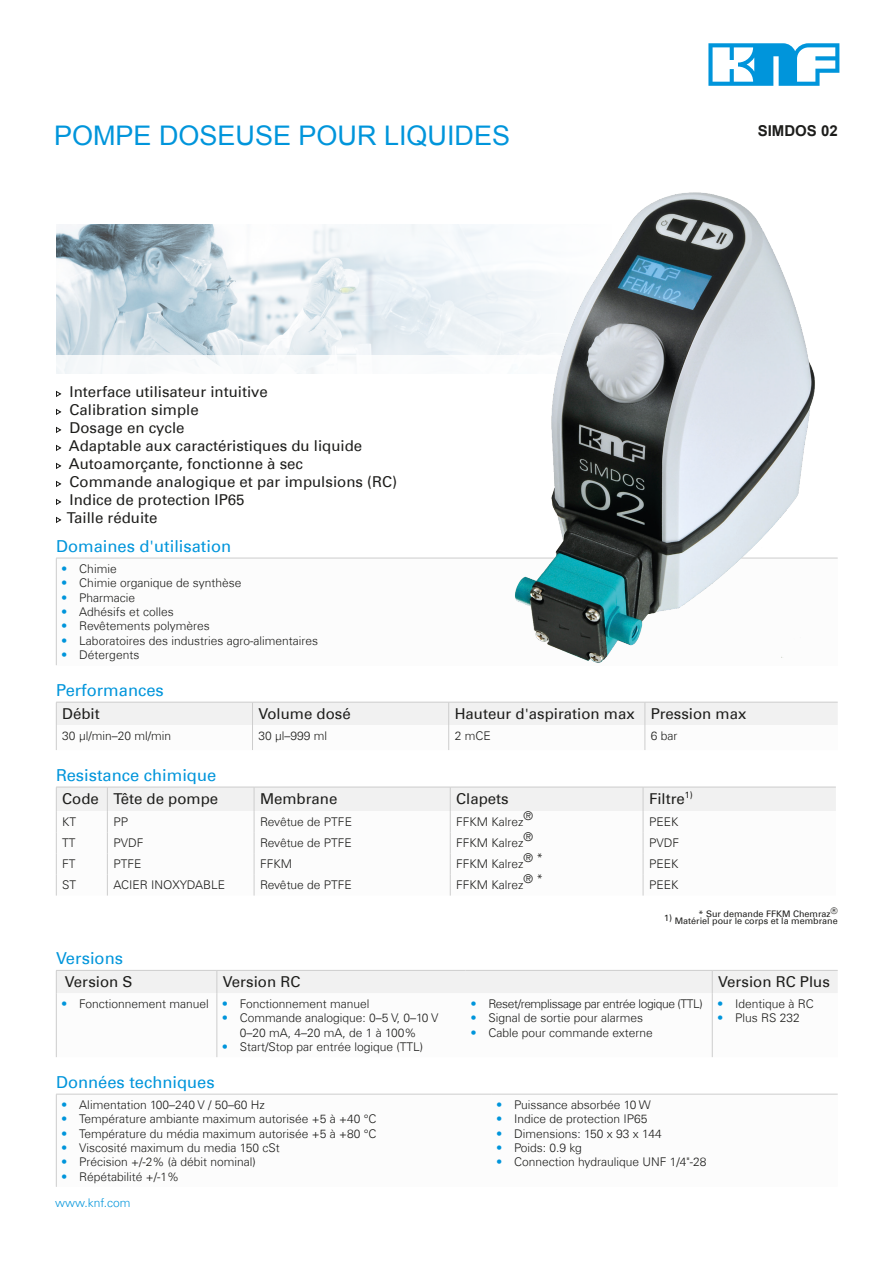
<style>
.page{position:relative;width:893px;height:1263px;background:#fff}
.page>*{position:absolute;margin:0;border:0;box-sizing:border-box;transform-origin:0 0}
.t1{font:27px "Arial";color:#0095db}
.t2{font:16.5px "Univers Com 55 Roman";color:#0095db}
.t3{font:15px/18px "Univers Com 55 Roman";color:#1d1d1b}
.t4{font:700 15px "Arial";color:#1d1d1b}
.t5{font:300 12px/14.4px "Univers Com 45";color:#1d1d1b;text-align:center}
.t6{font:300 12px "Univers Com 45";letter-spacing:-.03em;color:#1d1d1b}
.t7{font:300 12px "Univers Com 45";color:#0095db}
.t8{font:9px "Univers Com 55 Roman";color:#1d1d1b}
.s1{font-family:"Univers Com 55 Roman";font-weight:400;color:#0095db}
</style>
<div class="page">
<hr style="left:56px;top:558px;width:782px;height:1px;background:#cdcdcd">
<hr style="left:56px;top:558px;width:1px;height:107px;background:#cdcdcd">
<svg style="left:56px;top:702px;width:782px;height:48px"></svg>
<svg style="left:56px;top:787px;width:780px;height:108px"></svg>
<hr style="left:56px;top:993px;width:1px;height:64px;background:#cdcdcd">
<hr style="left:217px;top:993px;width:1px;height:64px;background:#cdcdcd">
<div style="left:56px;top:970px;width:782px;height:23px;background:#f1f1f1"></div>
<hr style="left:712px;top:993px;width:1px;height:64px;background:#cdcdcd">
<hr style="left:56px;top:1094px;width:435px;height:1px;background:#cdcdcd">
<hr style="left:56px;top:1094px;width:1px;height:93px;background:#cdcdcd">
<hr style="left:491px;top:1094px;width:347px;height:1px;background:#cdcdcd">
<svg style="left:56px;top:390px;width:6px;height:7px"></svg>
<svg style="left:56px;top:408px;width:6px;height:7px"></svg>
<svg style="left:56px;top:426px;width:6px;height:7px"></svg>
<svg style="left:56px;top:444px;width:6px;height:7px"></svg>
<svg style="left:56px;top:462px;width:6px;height:7px"></svg>
<svg style="left:56px;top:480px;width:6px;height:7px"></svg>
<svg style="left:56px;top:498px;width:6px;height:7px"></svg>
<svg style="left:56px;top:516px;width:6px;height:7px"></svg>
<img style="left:56px;top:225px;width:448px;height:130px">
<img style="left:504px;top:192px;width:333px;height:471px">
<svg style="left:708px;top:43px;width:131px;height:43px"></svg>
<h1 class="t1" style="left:54px;top:117px;width:458px">POMPE DOSEUSE POUR LIQUIDES</h1>
<p class="t4" style="left:758px;top:120px;width:82px">SIMDOS 02</p>
<p class="t3" style="left:67px;top:383px;width:332px">Interface utilisateur intuitive<br>Calibration simple<br>Dosage en cycle<br>Adaptable aux caractéristiques du liquide<br>Autoamorçante, fonctionne à sec<br>Commande analogique et par impulsions (RC)<br>Indice de protection IP65<br>Taille réduite</p>
<h2 class="t2" style="left:56px;top:536px;width:177px">Domaines d'utilisation</h2>
<p class="t5" style="left:62px;top:561px;width:56px"><span class="s1">•</span> Chimie</p>
<p class="t5" style="left:62px;top:576px;width:181px"><span class="s1">•</span> Chimie organique de synthèse</p>
<p class="t5" style="left:62px;top:590px;width:75px"><span class="s1">•</span> Pharmacie</p>
<p class="t5" style="left:62px;top:604px;width:113px"><span class="s1">•</span> Adhésifs et colles</p>
<p class="t5" style="left:62px;top:619px;width:149px"><span class="s1">•</span> Revêtements polymères</p>
<p class="t5" style="left:62px;top:633px;width:257px"><span class="s1">•</span> Laboratoires des industries agro-alimentaires</p>
<p class="t5" style="left:62px;top:648px;width:79px"><span class="s1">•</span> Détergents</p>
<h2 class="t2" style="left:56px;top:680px;width:109px">Performances</h2>
<p class="t3" style="left:62px;top:705px;width:39px">Débit</p>
<p class="t3" style="left:258px;top:705px;width:94px">Volume dosé</p>
<p class="t3" style="left:455px;top:705px;width:293px">Hauteur d'aspiration max Pression max</p>
<p class="t5" style="left:62px;top:728px;width:110px">30 µl/min–20 ml/min</p>
<p class="t5" style="left:258px;top:728px;width:70px">30 µl–999 ml</p>
<p class="t5" style="left:455px;top:728px;width:38px">2 mCE</p>
<p class="t5" style="left:651px;top:728px;width:28px">6 bar</p>
<h2 class="t2" style="left:56px;top:765px;width:162px">Resistance chimique</h2>
<p class="t3" style="left:62px;top:790px;width:157px">Code Tête de pompe</p>
<p class="t3" style="left:260px;top:790px;width:79px">Membrane</p>
<p class="t3" style="left:456px;top:790px;width:54px">Clapets</p>
<p class="t3" style="left:649px;top:790px;width:45px">Filtre<sup>1)</sup></p>
<p class="t5" style="left:62px;top:814px;width:16px">KT</p>
<p class="t5" style="left:113px;top:814px;width:16px">PP</p>
<p class="t5" style="left:260px;top:814px;width:93px">Revêtue de PTFE</p>
<p class="t5" style="left:456px;top:814px;width:69px">FFKM Kalrez</p>
<p class="t5" style="left:524px;top:808px;width:11px">®</p>
<p class="t5" style="left:649px;top:814px;width:31px">PEEK</p>
<p class="t5" style="left:524px;top:829px;width:11px">®</p>
<p class="t5" style="left:62px;top:835px;width:15px">TT</p>
<p class="t5" style="left:113px;top:835px;width:31px">PVDF</p>
<p class="t5" style="left:260px;top:835px;width:93px">Revêtue de PTFE</p>
<p class="t5" style="left:456px;top:835px;width:69px">FFKM Kalrez</p>
<p class="t5" style="left:524px;top:851px;width:21px">® *</p>
<p class="t5" style="left:62px;top:857px;width:15px">FT</p>
<p class="t5" style="left:113px;top:857px;width:30px">PTFE</p>
<p class="t5" style="left:260px;top:857px;width:34px">FFKM</p>
<p class="t5" style="left:456px;top:857px;width:69px">FFKM Kalrez</p>
<p class="t5" style="left:524px;top:871px;width:21px">® *</p>
<p class="t5" style="left:62px;top:877px;width:15px">ST</p>
<p class="t5" style="left:113px;top:877px;width:113px">ACIER INOXYDABLE</p>
<p class="t5" style="left:260px;top:877px;width:93px">Revêtue de PTFE</p>
<p class="t5" style="left:456px;top:877px;width:69px">FFKM Kalrez</p>
<p class="t5" style="left:649px;top:835px;width:31px">PVDF</p>
<p class="t5" style="left:649px;top:857px;width:31px">PEEK</p>
<p class="t5" style="left:649px;top:877px;width:31px">PEEK</p>
<p class="t8" style="left:698px;top:908px;width:141px">* Sur demande FFKM Chemraz®</p>
<p class="t8" style="left:664px;top:916px;width:175px">1) Matériel pour le corps et la membrane</p>
<h2 class="t2" style="left:56px;top:948px;width:68px">Versions</h2>
<p class="t3" style="left:65px;top:973px;width:69px">Version S</p>
<p class="t3" style="left:223px;top:973px;width:79px">Version RC</p>
<p class="t3" style="left:718px;top:973px;width:113px">Version RC Plus</p>
<p class="t5" style="left:62px;top:996px;width:309px"><span class="s1">•</span> Fonctionnement manuel <span class="s1">•</span> Fonctionnement manuel</p>
<p class="t5" style="left:223px;top:1011px;width:217px"><span class="s1">•</span> Commande analogique: 0–5 V, 0–10 V<br>0–20 mA, 4–20 mA, de 1 à 100%</p>
<p class="t5" style="left:223px;top:1040px;width:202px"><span class="s1">•</span> Start/Stop par entrée logique (TTL)</p>
<p class="t5" style="left:718px;top:996px;width:97px"><span class="s1">•</span> Identique à RC</p>
<p class="t5" style="left:718px;top:1011px;width:83px"><span class="s1">•</span> Plus RS 232</p>
<p class="t6" style="left:471px;top:996px;width:233px"><span class="s1">•</span> Reset/remplissage par entrée logique (TTL)</p>
<p class="t5" style="left:471px;top:1011px;width:173px"><span class="s1">•</span> Signal de sortie pour alarmes</p>
<p class="t5" style="left:471px;top:1025px;width:183px"><span class="s1">•</span> Cable pour commande externe</p>
<h2 class="t2" style="left:56px;top:1072px;width:160px">Données techniques</h2>
<p class="t5" style="left:62px;top:1097px;width:204px"><span class="s1">•</span> Alimentation 100–240 V / 50–60 Hz</p>
<p class="t5" style="left:62px;top:1112px;width:316px"><span class="s1">•</span> Température ambiante maximum autorisée +5 à +40 °C</p>
<p class="t5" style="left:62px;top:1126px;width:316px"><span class="s1">•</span> Température du média maximum autorisée +5 à +80 °C</p>
<p class="t5" style="left:62px;top:1140px;width:219px"><span class="s1">•</span> Viscosité maximum du media 150 cSt</p>
<p class="t5" style="left:62px;top:1155px;width:195px"><span class="s1">•</span> Précision +/-2% (à débit nominal)</p>
<p class="t5" style="left:62px;top:1169px;width:118px"><span class="s1">•</span> Répétabilité +/-1%</p>
<p class="t7" style="left:55px;top:1196px;width:77px">www.knf.com</p>
<p class="t5" style="left:497px;top:1097px;width:155px"><span class="s1">•</span> Puissance absorbée 10 W</p>
<p class="t5" style="left:497px;top:1112px;width:152px"><span class="s1">•</span> Indice de protection IP65</p>
<p class="t5" style="left:497px;top:1126px;width:166px"><span class="s1">•</span> Dimensions: 150 x 93 x 144</p>
<p class="t5" style="left:497px;top:1140px;width:86px"><span class="s1">•</span> Poids: 0.9 kg</p>
<p class="t5" style="left:497px;top:1155px;width:211px"><span class="s1">•</span> Connection hydraulique UNF 1/4"-28</p>
</div>
